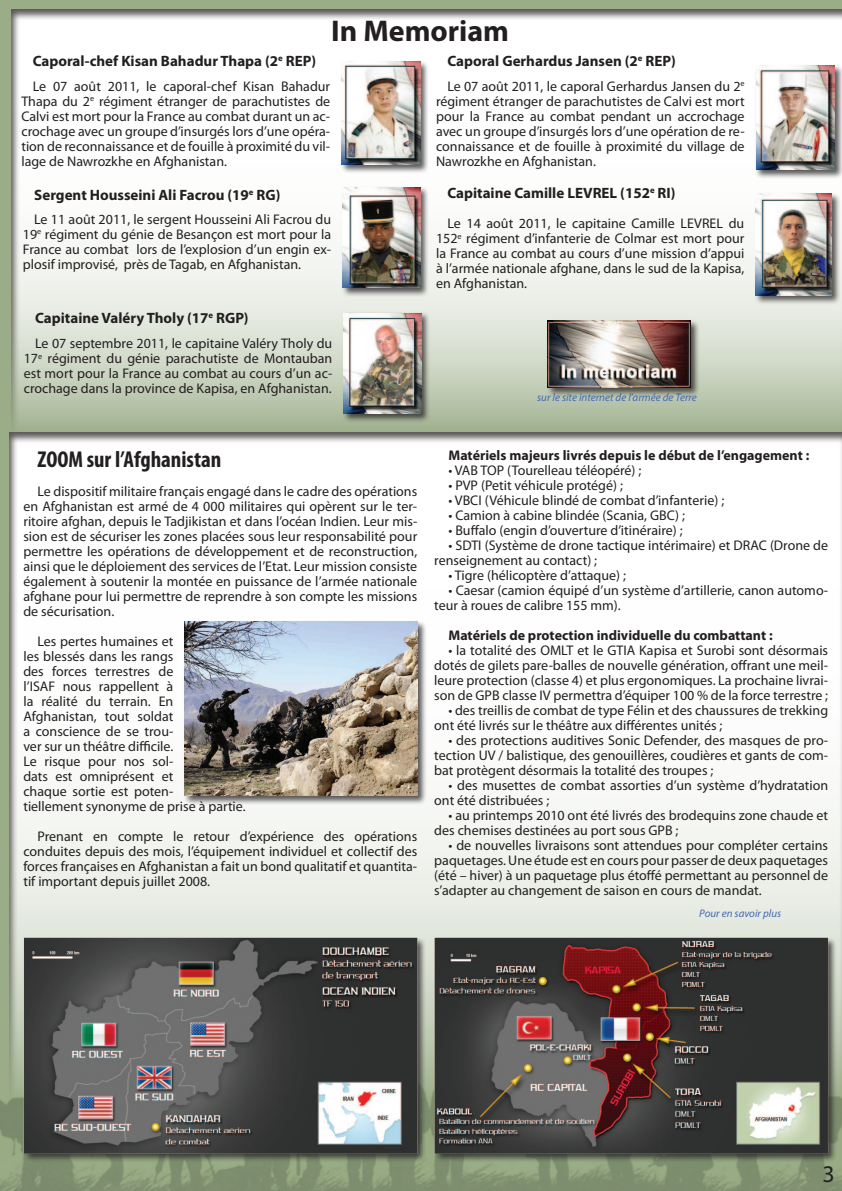
<style>
.page{position:relative;width:842px;height:1191px;background:#fff}
.page>*{position:absolute;margin:0;border:0;box-sizing:border-box;transform-origin:0 0}
.t1{font:700 30px "Myriad Pro";color:#231f20}
.t2{font:24px "Myriad Pro";color:#231f20}
.t3{font:700 condensed 23px "Myriad Pro";color:#231f20}
.t4{font:700 15px "Myriad Pro";color:#231f20}
.t5{font:14px/15px "Myriad Pro";color:#231f20;text-align:justify}
.t6{font:700 14px "Myriad Pro";color:#231f20}
.t7{font:italic 11px "Myriad Pro";color:#436ab3}
</style>
<div class="page">
<img style="left:0;top:0;width:842px;height:1190px">
<div style="left:8px;top:6px;width:834px;height:427px;background:#231f20;opacity:.75"></div>
<div style="left:8px;top:432px;width:833px;height:667px;background:#231f20;opacity:.75"></div>
<div style="left:342px;top:311px;width:89px;height:112px;background:#231f20;opacity:.75"></div>
<img style="left:344px;top:313px;width:77px;height:101px">
<div style="left:341px;top:186px;width:89px;height:111px;background:#231f20;opacity:.75"></div>
<img style="left:342px;top:187px;width:78px;height:101px">
<div style="left:340px;top:60px;width:90px;height:114px;background:#231f20;opacity:.75"></div>
<img style="left:342px;top:62px;width:78px;height:102px">
<div style="left:754px;top:64px;width:88px;height:115px;background:#231f20;opacity:.75"></div>
<img style="left:756px;top:65px;width:78px;height:105px">
<div style="left:546px;top:319px;width:154px;height:78px;background:#231f20;opacity:.75"></div>
<img style="left:548px;top:320px;width:142px;height:67px">
<div style="left:434px;top:937px;width:403px;height:225px;background:#231f20;opacity:.75"></div>
<img style="left:435px;top:933px;width:394px;height:223px">
<div style="left:23px;top:937px;width:403px;height:225px;background:#231f20;opacity:.75"></div>
<img style="left:23px;top:933px;width:394px;height:223px">
<div style="left:754px;top:192px;width:87px;height:112px;background:#231f20;opacity:.75"></div>
<img style="left:756px;top:194px;width:76px;height:101px">
<div style="left:183px;top:620px;width:244px;height:185px;background:#231f20;opacity:.75"></div>
<img style="left:185px;top:622px;width:232px;height:173px">
<h1 class="t1" style="left:331px;top:11px;width:179px">In Memoriam</h1>
<p class="t4" style="left:33px;top:51px;width:285px">Caporal-chef Kisan Bahadur Thapa (2<sup>e</sup> REP)</p>
<p class="t5" style="left:21px;top:79px;width:310px;text-indent:11px">Le 07 août 2011, le caporal-chef Kisan Bahadur Thapa du 2<sup>e</sup> régiment étranger de parachutistes de Calvi est mort pour la France au combat durant un ac&shy;crochage avec un groupe d’insurgés lors d’une opéra&shy;tion de reconnaissance et de fouille à proximité du vil&shy;lage de Nawrozkhe en Afghanistan.</p>
<p class="t4" style="left:34px;top:185px;width:248px">Sergent Housseini Ali Facrou (19<sup>e</sup> RG)</p>
<p class="t5" style="left:23px;top:212px;width:310px;text-indent:11px">Le 11 août 2011, le sergent Housseini Ali Facrou du 19<sup>e</sup> régiment du génie de Besançon est mort pour la France au combat lors de l’explosion d’un engin ex&shy;plosif improvisé, près de Tagab, en Afghanistan.</p>
<p class="t4" style="left:35px;top:308px;width:215px">Capitaine Valéry Tholy (17<sup>e</sup> RGP)</p>
<p class="t5" style="left:24px;top:336px;width:310px;text-indent:11px">Le 07 septembre 2011, le capitaine Valéry Tholy du 17<sup>e</sup> régiment du génie parachutiste de Montauban est mort pour la France au combat au cours d’un ac&shy;crochage dans la province de Kapisa, en Afghanistan.</p>
<p class="t4" style="left:447px;top:51px;width:230px">Caporal Gerhardus Jansen (2<sup>e</sup> REP)</p>
<p class="t5" style="left:436px;top:79px;width:310px;text-indent:11px">Le 07 août 2011, le caporal Gerhardus Jansen du 2<sup>e </sup>régiment étranger de parachutistes de Calvi est mort pour la France au combat pendant un accrochage avec un groupe d’insurgés lors d’une opération de re&shy;connaissance et de fouille à proximité du village de Nawrozkhe en Afghanistan.</p>
<p class="t4" style="left:447px;top:183px;width:230px">Capitaine Camille LEVREL (152<sup>e</sup> RI)</p>
<p class="t5" style="left:436px;top:216px;width:310px;text-indent:11px">Le 14 août 2011, le capitaine Camille LEVREL du 152<sup>e</sup> régiment d’infanterie de Colmar est mort pour la France au combat au cours d’une mission d’appui à l’armée nationale afghane, dans le sud de la Kapisa, en Afghanistan.</p>
<p class="t7" style="left:537px;top:391px;width:161px">sur le site internet de l’armée de Terre</p>
<h3 class="t3" style="left:38px;top:445px;width:185px">ZOOM sur l’Afghanistan</h3>
<p class="t5" style="left:23px;top:483px;width:395px;text-indent:14px">Le dispositif militaire français engagé dans le cadre des opérations en Afghanistan est armé de 4 000 militaires qui opèrent sur le ter&shy;ritoire afghan, depuis le Tadjikistan et dans l’océan Indien. Leur mis&shy;sion est de sécuriser les zones placées sous leur responsabilité pour permettre les opérations de développement et de reconstruction, ainsi que le déploiement des services de l’Etat. Leur mission consiste également à soutenir la montée en puissance de l’armée nationale afghane pour lui permettre de reprendre à son compte les missions de sécurisation.</p>
<p class="t5" style="left:23px;top:633px;width:224px;text-align:left;text-indent:14px">Les pertes humaines et<br>les blessés dans les rangs<br>des forces terrestres de<br>l’ISAF nous rappellent à<br>la réalité du terrain. En<br>Afghanistan, tout soldat<br>a conscience de se trou-<br>ver sur un théâtre difficile.<br>Le risque pour nos sol-<br>dats est omniprésent et<br>chaque sortie est poten-<br>tiellement synonyme de prise à partie.</p>
<p class="t5" style="left:23px;top:828px;width:395px;text-indent:14px">Prenant en compte le retour d’expérience des opérations conduites depuis des mois, l’équipement individuel et collectif des forces françaises en Afghanistan a fait un bond qualitatif et quantita&shy;tif important depuis juillet 2008.</p>
<p class="t6" style="left:448px;top:446px;width:362px">Matériels majeurs livrés depuis le début de l’engagement :</p>
<p class="t5" style="left:448px;top:462px;width:194px">• VAB TOP (Tourelleau téléopéré) ;</p>
<p class="t5" style="left:448px;top:477px;width:176px">• PVP (Petit véhicule protégé) ;</p>
<p class="t5" style="left:448px;top:492px;width:277px">• VBCI (Véhicule blindé de combat d’infanterie) ;</p>
<p class="t5" style="left:448px;top:507px;width:238px">• Camion à cabine blindée (Scania, GBC) ;</p>
<p class="t5" style="left:448px;top:522px;width:236px">• Buffalo (engin d’ouverture d’itinéraire) ;</p>
<p class="t5" style="left:434px;top:537px;width:395px;text-indent:14px">• SDTI (Système de drone tactique intérimaire) et DRAC (Drone de renseignement au contact) ;</p>
<p class="t5" style="left:448px;top:567px;width:179px">• Tigre (hélicoptère d’attaque) ;</p>
<p class="t5" style="left:434px;top:582px;width:395px;text-indent:14px">• Caesar (camion équipé d’un système d’artillerie, canon automo&shy;teur à roues de calibre 155 mm).</p>
<p class="t6" style="left:448px;top:626px;width:326px">Matériels de protection individuelle du combattant :</p>
<p class="t5" style="left:434px;top:642px;width:395px;text-indent:14px">• la totalité des OMLT et le GTIA Kapisa et Surobi sont désormais dotés de gilets pare-balles de nouvelle génération, offrant une meil&shy;leure protection (classe 4) et plus ergonomiques. La prochaine livrai&shy;son de GPB classe IV permettra d’équiper 100 % de la force terrestre ;</p>
<p class="t5" style="left:434px;top:702px;width:395px;text-indent:14px">• des treillis de combat de type Félin et des chaussures de trekking ont été livrés sur le théâtre aux différentes unités ;</p>
<p class="t5" style="left:434px;top:732px;width:395px;text-indent:14px">• des protections auditives Sonic Defender, des masques de pro&shy;tection UV / balistique, des genouillères, coudières et gants de com&shy;bat protègent désormais la totalité des troupes ;</p>
<p class="t5" style="left:434px;top:777px;width:395px;text-indent:14px">• des musettes de combat assorties d’un système d’hydratation ont été distribuées ;</p>
<p class="t5" style="left:434px;top:807px;width:395px;text-indent:14px">• au printemps 2010 ont été livrés des brodequins zone chaude et des chemises destinées au port sous GPB ;</p>
<p class="t5" style="left:434px;top:837px;width:395px;text-indent:14px">• de nouvelles livraisons sont attendues pour compléter certains paquetages. Une étude est en cours pour passer de deux paquetages (été – hiver) à un paquetage plus étoffé permettant au personnel de s’adapter au changement de saison en cours de mandat.</p>
<p class="t7" style="left:699px;top:906px;width:83px">Pour en savoir plus</p>
<h2 class="t2" style="left:822px;top:1159px;width:14px">3</h2>
</div>
